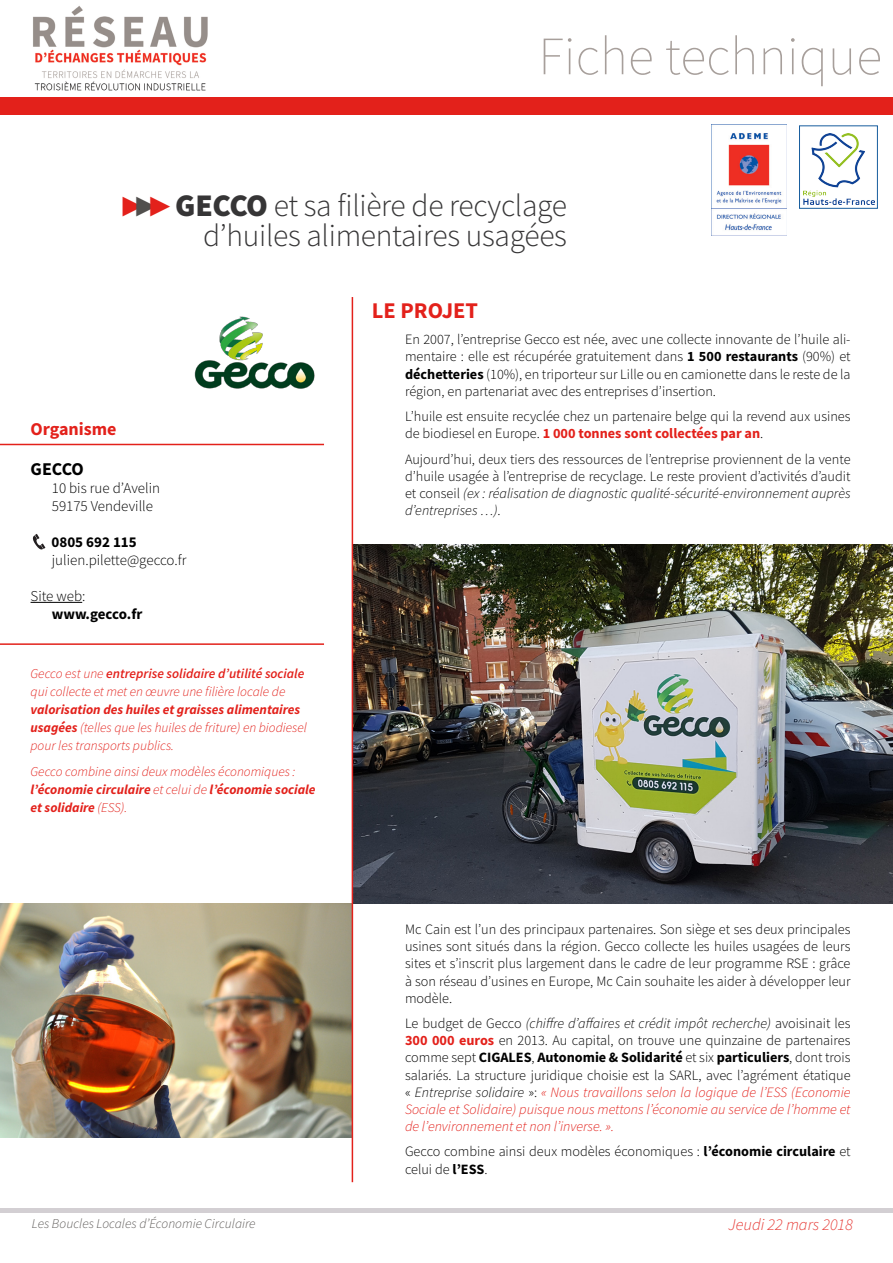
<style>
.page{position:relative;width:893px;height:1263px;background:#fff}
.page>*{position:absolute;margin:0;border:0;box-sizing:border-box;transform-origin:0 0}
.t1{font:200 54px "Source Sans Pro";color:#a79f9b}
.t2{font:300 31.5px "Source Sans Pro";letter-spacing:-.01em;color:#363536}
.t3{font:27.9px "Arial";color:#e3211b}
.t4{font:27.9px "Arial";color:#514f4d}
.t5{font:700 22.5px "Source Sans Pro";color:#e3211b}
.t6{font:700 18px "Source Sans Pro";color:#e3211b}
.t7{font:700 18px "Source Sans Pro";letter-spacing:-.02em;color:#000}
.t8{font:italic 300 16.5px "Source Sans Pro";color:#e63732}
.t9{font:300 15px "Source Sans Pro";color:#000}
.t10{font:700 15px "Source Sans Pro";color:#000}
.t11{font:300 14.25px/17.1px "Source Sans Pro";color:#000;text-align:justify}
.t12{font:italic 300 13.5px/18px "Source Sans Pro";color:#e3211b}
.t13{font:italic 300 13.5px "Source Sans Pro";color:#5e5b59}
.s1{font-weight:900}
.s2{font-weight:600}
.s3{font-weight:700}
.s4{font-weight:700;color:#e3211b}
.s5{font-style:italic}
.s6{font-style:italic;color:#e3211b}
</style>
<div class="page">
<hr style="left:0;top:1208px;width:893px;height:4px;background:#d3cfd3">
<img style="left:194px;top:316px;width:121px;height:73px">
<img style="left:0;top:903px;width:352px;height:235px">
<img style="left:353px;top:545px;width:540px;height:359px">
<img style="left:711px;top:125px;width:76px;height:111px">
<hr style="left:31px;top:602px;width:51px;height:1px;background:#000">
<img style="left:804px;top:133px;width:70px;height:71px">
<img style="left:25px;top:6px;width:191px;height:92px">
<div style="left:0;top:98px;width:893px;height:17px;background:#e3211b"></div>
<hr style="left:0;top:444px;width:324px;height:1px;background:#e3211b">
<hr style="left:0;top:643px;width:324px;height:2px;background:#e3211b">
<hr style="left:352px;top:297px;width:1px;height:885px;background:#e3211b">
<svg style="left:32px;top:534px;width:13px;height:16px"></svg>
<p class="t1" style="left:538px;top:24px;width:345px">Fiche technique</p>
<p class="t2" style="left:175px;top:186px;width:393px"><span class="s1">GECCO</span> et sa filière de recyclage</p>
<p class="t2" style="left:203px;top:216px;width:365px">d’huiles alimentaires usagées</p>
<p class="t3" style="left:119px;top:187px;width:57px">►►</p>
<p class="t4" style="left:133px;top:187px;width:29px">►</p>
<p class="t6" style="left:31px;top:417px;width:88px">Organisme</p>
<p class="t7" style="left:31px;top:457px;width:55px">GECCO</p>
<p class="t9" style="left:52px;top:479px;width:110px">10 bis rue d’Avelin</p>
<p class="t9" style="left:52px;top:497px;width:103px">59175 Vendeville</p>
<p class="t10" style="left:52px;top:532px;width:87px">0805 692 115</p>
<p class="t9" style="left:52px;top:551px;width:136px">julien.pilette@gecco.fr</p>
<p class="t9" style="left:31px;top:587px;width:56px">Site web:</p>
<p class="t10" style="left:52px;top:604px;width:92px">www.gecco.fr</p>
<p class="t12" style="left:31px;top:664px;width:278px">Gecco est une <span class="s2">entreprise solidaire d’utilité sociale </span>qui collecte et met en œuvre une filière locale de <span class="s3">valorisation des huiles et graisses alimentaires usagées</span> (telles que les huiles de friture) en biodiesel pour les transports publics.</p>
<p class="t12" style="left:31px;top:763px;width:287px">Gecco combine ainsi deux modèles économiques : <span class="s3">l’économie circulaire</span> et celui de <span class="s3">l’économie sociale et solidaire</span> (ESS).</p>
<p class="t5" style="left:372px;top:295px;width:108px">LE PROJET</p>
<p class="t11" style="left:405px;top:331px;width:447px">En 2007, l’entreprise Gecco est née, avec une collecte innovante de l’huile ali&shy;mentaire : elle est récupérée gratuitement dans <span class="s3">1 500 restaurants</span> (90%) et <span class="s3">déchetteries</span> (10%), en triporteur sur Lille ou en camionette dans le reste de la région, en partenariat avec des entreprises d’insertion.</p>
<p class="t11" style="left:405px;top:408px;width:447px">L’huile est ensuite recyclée chez un partenaire belge qui la revend aux usines de biodiesel en Europe. <span class="s4">1 000 tonnes sont collectées par an</span>.</p>
<p class="t11" style="left:405px;top:451px;width:447px">Aujourd’hui, deux tiers des ressources de l’entreprise proviennent de la vente d’huile usagée à l’entreprise de recyclage. Le reste provient d’activités d’audit et conseil <span class="s5">(ex : réalisation de diagnostic qualité-sécurité-environnement auprès d’entreprises …)</span>.</p>
<p class="t11" style="left:405px;top:921px;width:447px">Mc Cain est l’un des principaux partenaires. Son siège et ses deux principales usines sont situés dans la région. Gecco collecte les huiles usagées de leurs sites et s’inscrit plus largement dans le cadre de leur programme RSE : grâce à son réseau d’usines en Europe, Mc Cain souhaite les aider à développer leur modèle.</p>
<p class="t11" style="left:405px;top:1015px;width:447px">Le budget de Gecco <span class="s5">(chiffre d’affaires et crédit impôt recherche)</span> avoisinait les <span class="s4">300 000 euros</span> en 2013. Au capital, on trouve une quinzaine de partenaires comme sept <span class="s3">CIGALES</span>, <span class="s3">Autonomie &amp; Solidarité</span> et six <span class="s3">particuliers</span>, dont trois salariés. La structure juridique choisie est la SARL, avec l’agrément étatique « <span class="s5">Entreprise solidaire</span> »: <span class="s6">« Nous travaillons selon la logique de l’ESS (Economie Sociale et Solidaire) puisque nous mettons l’économie au service de l’homme et de l’environnement et non l’inverse. ».</span></p>
<p class="t11" style="left:405px;top:1143px;width:447px">Gecco combine ainsi deux modèles économiques : <span class="s3">l’économie circulaire</span> et celui de <span class="s3">l’ESS</span>.</p>
<p class="t13" style="left:32px;top:1215px;width:225px">Les Boucles Locales d’Économie Circulaire</p>
<p class="t8" style="left:729px;top:1214px;width:126px">Jeudi 22 mars 2018</p>
</div>
